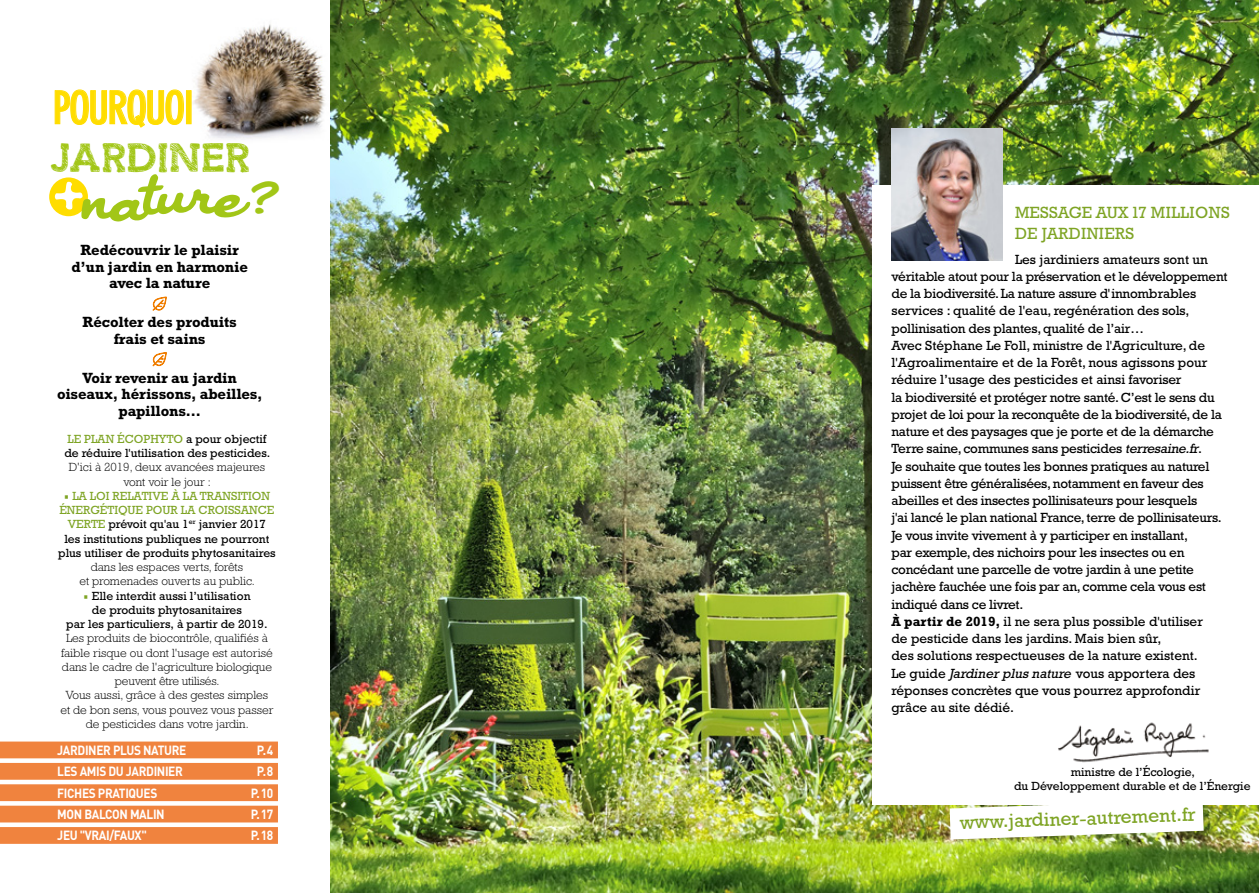
<style>
.page{position:relative;width:1259px;height:893px;background:#fff}
.page>*{position:absolute;margin:0;border:0;box-sizing:border-box;transform-origin:0 0}
.t1{font:italic 75.15px "Japan";color:#a2c617}
.t2{font:49.65px "Japan";color:#a2c617}
.t3{font:700 condensed 45px "DIN Neuzeit Grotesk Std";letter-spacing:-.04em;color:#fd0}
.t4{font:39.9px "Slab Thing";color:#a2c617}
.t5{font:19.35px "Rockwell Std";color:#7ea424}
.t6{font:16.5px/21px "Rockwell Std";letter-spacing:.02em;color:#7ea424}
.t7{font:700 15px/16.5px "Rockwell Std";letter-spacing:-.01em;color:#000;text-align:center}
.t8{font:13.5px/17.2px "Rockwell Std";letter-spacing:-.02em;color:#000}
.t9{font:700 13.2px "DIN";letter-spacing:-.03em;color:#fff;scale:.9 1}
.t10{font:12px/14.2px "Rockwell Std";color:#000;text-align:center}
.t11{font:300 12px/14.2px "Rockwell Std";color:#000;text-align:center}
.s1{color:#7ea424}
.s2{font-family:"Titillium Regular Upright";color:#7ea424}
.s3{font-style:italic}
.s4{font-weight:700}
</style>
<div class="page">
<img style="left:331px;top:0;width:928px;height:893px">
<div style="left:873px;top:185px;width:386px;height:619px;background:#fff"></div>
<img style="left:186px;top:24px;width:139px;height:115px">
<svg style="left:949px;top:804px;width:254px;height:35px"></svg>
<svg style="left:152px;top:296px;width:15px;height:15px"></svg>
<svg style="left:152px;top:352px;width:15px;height:15px"></svg>
<svg style="left:55px;top:89px;width:129px;height:39px"></svg>
<div style="left:186px;top:90px;width:5px;height:34px;border:1px solid #fd0"></div>
<svg style="left:49px;top:177px;width:39px;height:39px"></svg>
<div style="left:0;top:741px;width:278px;height:17px;background:#f0833e"></div>
<div style="left:0;top:763px;width:278px;height:17px;background:#f0833e"></div>
<div style="left:0;top:784px;width:278px;height:17px;background:#f0833e"></div>
<div style="left:0;top:806px;width:278px;height:16px;background:#f0833e"></div>
<div style="left:0;top:827px;width:278px;height:17px;background:#f0833e"></div>
<img style="left:1058px;top:722px;width:151px;height:41px">
<img style="left:892px;top:128px;width:110px;height:132px">
<h3 class="t3" style="left:53px;top:82px;width:143px">POURQUOI</h3>
<h3 class="t4" style="left:51px;top:140px;width:201px">JARDINER</h3>
<h1 class="t1" style="left:76px;top:162px;width:165px;rotate:-3deg">nature</h1>
<h2 class="t2" style="left:251px;top:174px;width:29px">?</h2>
<p class="t7" style="left:71px;top:242px;width:178px">Redécouvrir le plaisir d’un jardin en harmonie avec la nature</p>
<p class="t7" style="left:83px;top:314px;width:156px">Récolter des produits frais et sains</p>
<p class="t7" style="left:57px;top:369px;width:207px">Voir revenir au jardin oiseaux, hérissons, abeilles, papillons…</p>
<p class="t10" style="left:64px;top:432px;width:207px;text-align:left"><span class="s1">LE PLAN ÉCOPHYTO</span> a pour objectif de réduire l'utilisation des pesticides.</p>
<p class="t11" style="left:69px;top:460px;width:198px">D'ici à 2019, deux avancées majeures vont voir le jour :</p>
<p class="t10" style="left:58px;top:489px;width:219px"><span class="s2">•</span> <span class="s1">LA LOI RELATIVE À LA TRANSITION ÉNERGÉTIQUE POUR LA CROISSANCE VERTE</span> prévoit qu'au 1<sup>er</sup> janvier 2017<br>les institutions publiques ne pourront plus utiliser de produits phytosanitaires</p>
<p class="t11" style="left:79px;top:560px;width:177px">dans les espaces verts, forêts<br>et promenades ouverts au public.</p>
<p class="t10" style="left:66px;top:588px;width:203px"><span class="s2">•</span> Elle interdit aussi l’utilisation<br>de produits phytosanitaires<br>par les particuliers, à partir de 2019.</p>
<p class="t11" style="left:60px;top:631px;width:215px">Les produits de biocontrôle, qualifiés à faible risque ou dont l'usage est autorisé dans le cadre de l'agriculture biologique peuvent être utilisés.<br>Vous aussi, grâce à des gestes simples et de bon sens, vous pouvez vous passer de pesticides dans votre jardin.</p>
<p class="t9" style="left:57px;top:741px;width:145px">JARDINER PLUS NATURE</p>
<p class="t9" style="left:257px;top:741px;width:20px">P.4</p>
<p class="t9" style="left:57px;top:763px;width:141px">LES AMIS DU JARDINIER</p>
<p class="t9" style="left:257px;top:763px;width:20px">P.8</p>
<p class="t9" style="left:57px;top:784px;width:113px">FICHES PRATIQUES</p>
<p class="t9" style="left:251px;top:784px;width:27px">P.10</p>
<p class="t9" style="left:57px;top:806px;width:121px">MON BALCON MALIN</p>
<p class="t9" style="left:251px;top:806px;width:27px">P.17</p>
<p class="t9" style="left:57px;top:827px;width:101px">JEU "VRAI/FAUX"</p>
<p class="t9" style="left:251px;top:827px;width:27px">P.18</p>
<p class="t6" style="left:1015px;top:202px;width:216px">MESSAGE AUX 17 MILLIONS<br>DE JARDINIERS</p>
<p class="t8" style="left:891px;top:250px;width:337px;text-indent:124px">Les jardiniers amateurs sont un véritable atout pour la préservation et le développement de la biodiversité. La nature assure d'innombrables services : qualité de l'eau, regénération des sols, pollinisation des plantes, qualité de l’air…<br>Avec Stéphane Le Foll, ministre de l'Agriculture, de l'Agroalimentaire et de la Forêt, nous agissons pour réduire l’usage des pesticides et ainsi favoriser<br>la biodiversité et protéger notre santé. C’est le sens du projet de loi pour la reconquête de la biodiversité, de la nature et des paysages que je porte et de la démarche Terre saine, communes sans pesticides <span class="s3">terresaine.fr</span>.<br>Je souhaite que toutes les bonnes pratiques au naturel puissent être généralisées, notamment en faveur des abeilles et des insectes pollinisateurs pour lesquels<br>j'ai lancé le plan national France, terre de pollinisateurs.<br>Je vous invite vivement à y participer en installant,<br>par exemple, des nichoirs pour les insectes ou en concédant une parcelle de votre jardin à une petite jachère fauchée une fois par an, comme cela vous est indiqué dans ce livret.<br><span class="s4">À partir de 2019,</span> il ne sera plus possible d'utiliser<br>de pesticide dans les jardins. Mais bien sûr,<br>des solutions respectueuses de la nature existent.<br>Le guide <span class="s3">Jardinerplus nature</span> vous apportera des réponses concrètes que vous pourrez approfondir grâce au site dédié.</p>
<p class="t10" style="left:1014px;top:765px;width:238px;line-height:13.5px">ministre de l’Écologie,<br>du Développement durable et de l’Énergie</p>
<h3 class="t5" style="left:959px;top:811px;width:237px;rotate:-2deg">www.jardiner-autrement.fr</h3>
</div>
